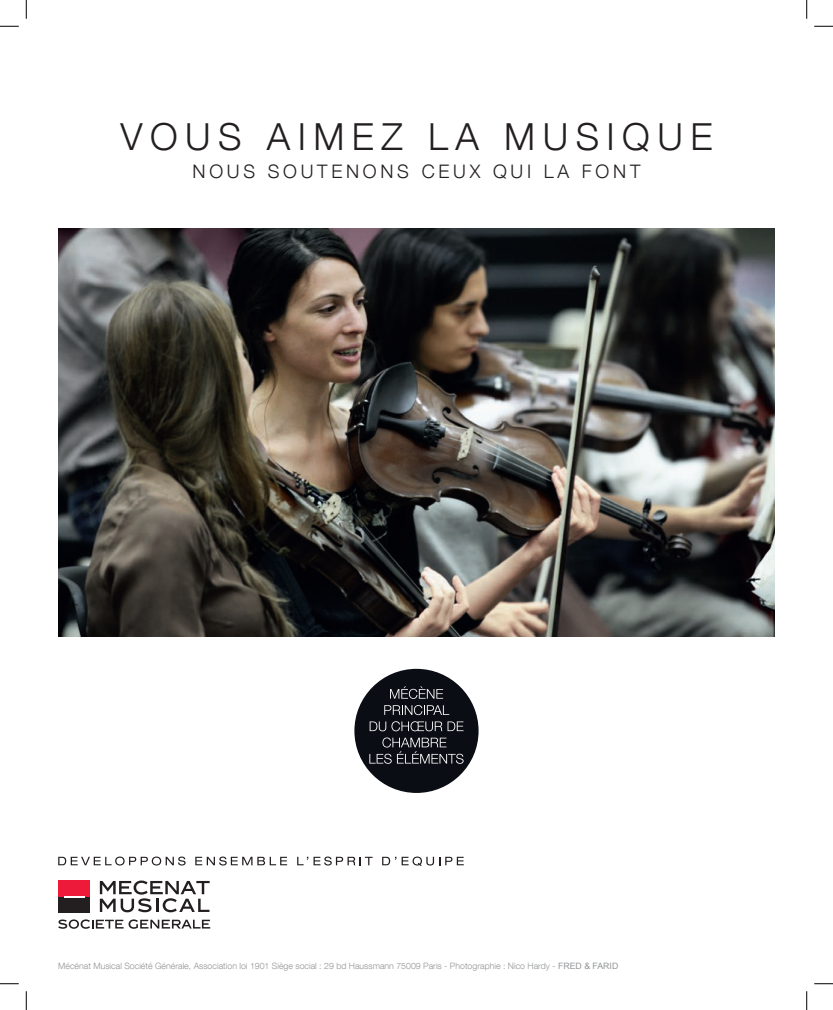
<style>
.page{position:relative;width:833px;height:1010px;background:#fff}
.page>*{position:absolute;margin:0;border:0;box-sizing:border-box;transform-origin:0 0}
.t1{font:300 37.25px "Helvetica Neue LT Com";letter-spacing:.2em;color:#231f20}
.t2{font:300 18.62px "Helvetica Neue LT Com";letter-spacing:.2em;color:#231f20}
.t3{font:300 8.75px "Helvetica Neue LT Com";color:#939598}
.s1{font-family:"Arial";font-weight:400}
</style>
<div class="page">
<img style="left:58px;top:228px;width:716px;height:408px">
<div style="left:354px;top:668px;width:124px;height:124px;background:#0a0d14;border-radius:50%"></div>
<svg style="left:390px;top:686px;width:53px;height:12px"></svg>
<svg style="left:384px;top:705px;width:65px;height:10px"></svg>
<svg style="left:369px;top:721px;width:94px;height:10px"></svg>
<svg style="left:369px;top:737px;width:94px;height:26px"></svg>
<svg style="left:100px;top:880px;width:109px;height:32px"></svg>
<svg style="left:58px;top:919px;width:152px;height:9px"></svg>
<div style="left:58px;top:880px;width:32px;height:16px;background:#ed1a3a"></div>
<svg style="left:58px;top:856px;width:127px;height:9px"></svg>
<svg style="left:195px;top:856px;width:92px;height:9px"></svg>
<svg style="left:297px;top:856px;width:75px;height:9px"></svg>
<svg style="left:382px;top:856px;width:81px;height:10px"></svg>
<div style="left:58px;top:896px;width:32px;height:16px;background:#231f20"></div>
<hr style="left:64px;top:895px;width:20px;height:2px;background:#fff">
<svg style="left:0;top:25px;width:19px;height:2px"></svg>
<svg style="left:814px;top:25px;width:18px;height:2px"></svg>
<svg style="left:0;top:983px;width:19px;height:1px"></svg>
<svg style="left:814px;top:983px;width:18px;height:1px"></svg>
<svg style="left:25px;top:0;width:2px;height:19px"></svg>
<svg style="left:25px;top:991px;width:2px;height:18px"></svg>
<svg style="left:806px;top:0;width:1px;height:19px"></svg>
<svg style="left:806px;top:991px;width:1px;height:18px"></svg>
<h1 class="t1" style="left:120px;top:114px;width:593px">VOUS AIMEZ LA MUSIQUE</h1>
<h2 class="t2" style="left:192px;top:160px;width:449px">NOUS SOUTENONS CEUX QUI LA FONT</h2>
<p class="t3" style="left:58px;top:960px;width:561px">Mécénat Musical Société Générale, Association loi 1901 Siège social : 29 bd Haussmann 75009 Paris - Photographie : Nico Hardy - <span class="s1">FRED &amp; FARID</span></p>
</div>
